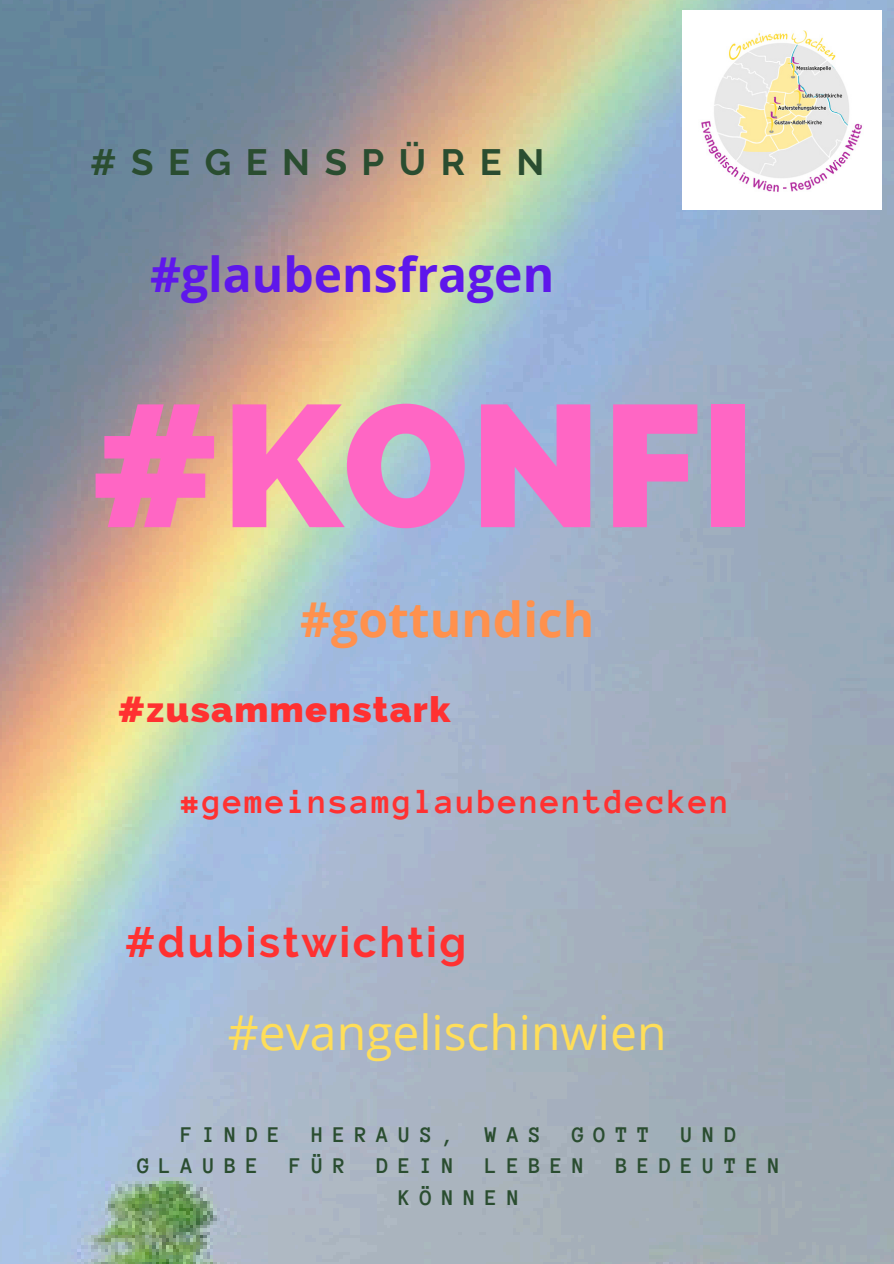
<style>
.page{position:relative;width:894px;height:1264px;background:#fff}
.page>*{position:absolute;margin:0;border:0;box-sizing:border-box;transform-origin:0 0}
.t1{font:800 172.8px "Raleway";letter-spacing:.01em;color:#ff66c4}
.t2{font:48px "Open Sans";color:#ffde59}
.t3{font:700 48px "Open Sans";color:#5e17eb}
.t4{font:700 48px "Open Sans";color:#ff914d}
.t5{font:700 42.3px "Raleway";letter-spacing:.06em;color:#ff3131}
.t6{font:700 36.45px "Raleway";letter-spacing:.4em;color:#2a4d30}
.t7{font:700 36.15px "Anonymous Pro";letter-spacing:.04em;color:#ff3131}
.t8{font:800 36.15px "Raleway";letter-spacing:.04em;color:#ff3131}
.t9{font:700 22.95px "Anonymous Pro";letter-spacing:.4em;color:#2a4d30}
</style>
<div class="page">
<img style="left:0;top:0;width:893px;height:1263px">
<img style="left:682px;top:11px;width:199px;height:199px">
<p class="t6" style="left:90px;top:141px;width:455px">#SEGENSPÜREN</p>
<h3 class="t3" style="left:150px;top:240px;width:405px">#glaubensfragen</h3>
<h6 class="t1" style="left:89px;top:364px;width:667px">#KONFI</h6>
<h4 class="t4" style="left:300px;top:585px;width:295px">#gottundich</h4>
<h1 class="t8" style="left:118px;top:688px;width:334px">#zusammenstark</h1>
<h2 class="t7" style="left:181px;top:783px;width:550px">#gemeinsamglaubenentdecken</h2>
<h2 class="t5" style="left:125px;top:917px;width:343px">#dubistwichtig</h2>
<p class="t2" style="left:228px;top:998px;width:440px">#evangelischinwien</p>
<h6 class="t9" style="left:181px;top:1122px;width:101px">FINDE</h6>
<h6 class="t9" style="left:311px;top:1122px;width:144px">HERAUS,</h6>
<h6 class="t9" style="left:485px;top:1122px;width:57px">WAS</h6>
<h6 class="t9" style="left:572px;top:1122px;width:79px">GOTT</h6>
<h6 class="t9" style="left:680px;top:1122px;width:57px">UND</h6>
<h6 class="t9" style="left:137px;top:1154px;width:123px">GLAUBE</h6>
<h6 class="t9" style="left:289px;top:1154px;width:57px">FÜR</h6>
<h6 class="t9" style="left:376px;top:1154px;width:79px">DEIN</h6>
<h6 class="t9" style="left:485px;top:1154px;width:101px">LEBEN</h6>
<h6 class="t9" style="left:615px;top:1154px;width:166px">BEDEUTEN</h6>
<h6 class="t9" style="left:398px;top:1185px;width:123px">KÖNNEN</h6>
</div>
